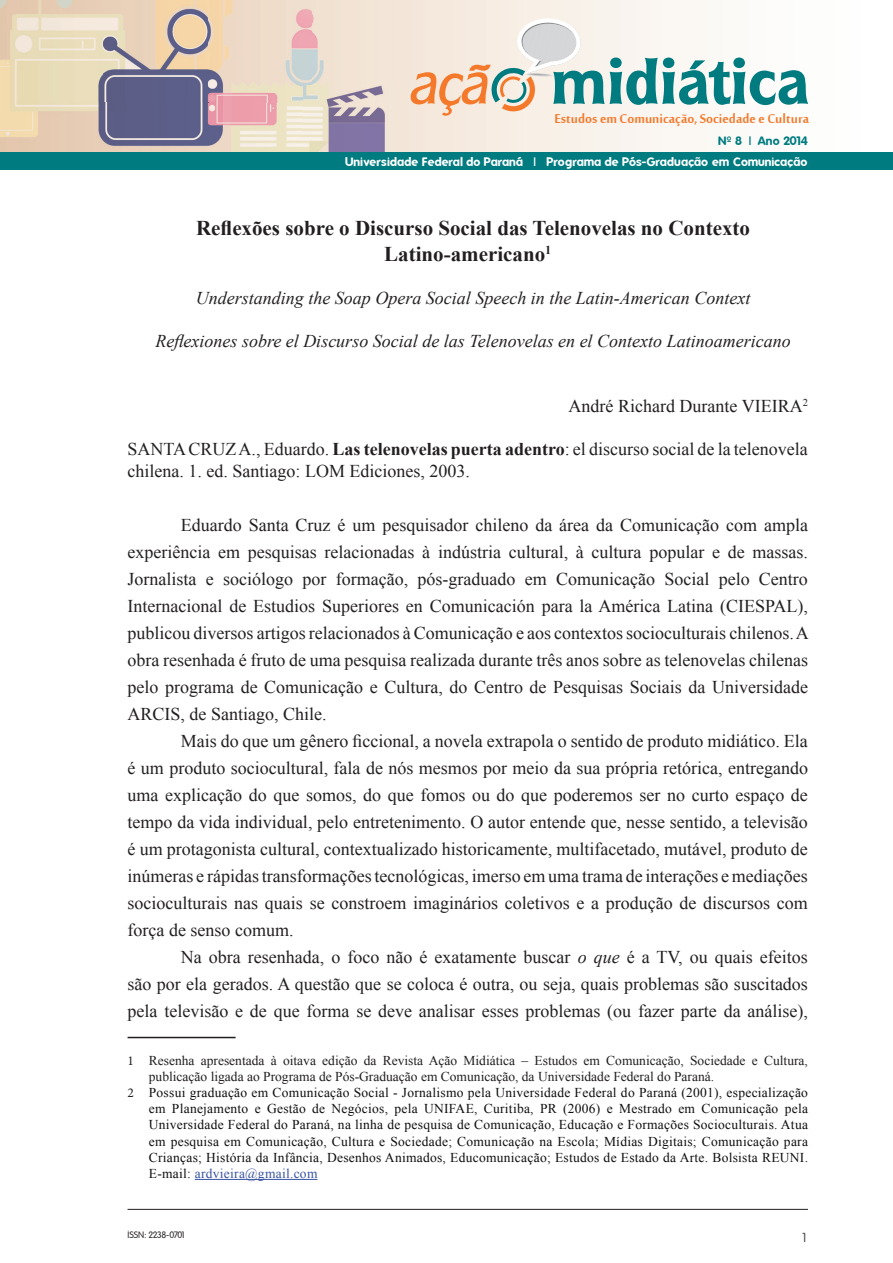
<style>
.page{position:relative;width:893px;height:1263px;background:#fff}
.page>*{position:absolute;margin:0;border:0;box-sizing:border-box;transform-origin:0 0}
.t1{font:700 21px/25.2px "Times New Roman";color:#231f20;text-align:center}
.t2{font:19.5px "Mool Boran";color:#f4792a}
.t3{font:18px/27px "Times New Roman";color:#231f20;text-align:justify}
.t4{font:italic 18px "Times New Roman";color:#231f20}
.t5{font:13.5px "Times New Roman";letter-spacing:.02em;color:#0e100e}
.t6{font:13.5px "Times New Roman";color:#231f20}
.t7{font:13.5px "Times New Roman";letter-spacing:.02em;color:#3853a3}
.t8{font:12.75px "Folks";color:#4b4c4d}
.t9{font:700 12px "Folks";letter-spacing:.01em;color:#fff}
.t10{font:700 12px "Folks";color:#007b80}
.t11{font:9px "Folks";letter-spacing:-.065em;color:#231f20}
.s1{font-weight:700}
.s2{font-style:italic}
.s3{font-family:"Minion Pro"}
.s4{font-family:"Minion Pro";color:#231f20}
.s5{color:#0e100e}
</style>
<div class="page">
<svg style="left:520px;top:0;width:373px;height:153px"></svg>
<img style="left:0;top:0;width:520px;height:153px">
<img style="left:304px;top:86px;width:107px;height:67px">
<svg style="left:410px;top:18px;width:398px;height:98px"></svg>
<div style="left:0;top:153px;width:893px;height:17px;background:#007b80"></div>
<hr style="left:128px;top:1209px;width:680px;height:1px;background:#231f20">
<hr style="left:128px;top:1037px;width:108px;height:1px;background:#231f20">
<hr style="left:195px;top:1179px;width:122px;height:1px;background:#3853a3">
<p class="t2" style="left:554px;top:105px;width:256px">Estudos em Comunicação, Sociedade e Cultura</p>
<p class="t9" style="left:345px;top:155px;width:464px">Universidade Federal do Paraná | Programa de Pós-Graduação em Comunicação</p>
<p class="t10" style="left:718px;top:133px;width:91px">Nº 8 | Ano 2014</p>
<p class="t1" style="left:196px;top:215px;width:555px">Reflexões sobre o Discurso Social das Telenovelas no Contexto<br>Latino-americano<sup>1</sup></p>
<p class="t4" style="left:196px;top:285px;width:556px">Understanding the Soap Opera Social Speech in the Latin-American Context</p>
<p class="t4" style="left:156px;top:329px;width:637px">Reflexiones sobre el Discurso Social de las Telenovelas en el Contexto Latinoamericano</p>
<p class="t3" style="left:569px;top:392px;width:241px">André Richard Durante VIEIRA<sup>2</sup></p>
<p class="t3" style="left:128px;top:438px;width:682px;line-height:21.6px">SANTA CRUZ A., Eduardo. <span class="s1">Las telenovelas puerta adentro</span>: el discurso social de la telenovela chilena. 1. ed. Santiago: LOM Ediciones, 2003.</p>
<p class="t3" style="left:128px;top:511px;width:683px;text-indent:53px">Eduardo Santa Cruz é um pesquisador chileno da área da Comunicação com ampla experiência em pesquisas relacionadas à indústria cultural, à cultura popular e de massas.<br>Jornalista e sociólogo por formação, pós-graduado em Comunicação Social pelo Centro Internacional de Estudios Superiores en Comunicación para la América Latina (CIESPAL), publicou diversos artigos relacionados à Comunicação e aos contextos socioculturais chilenos. A obra resenhada é fruto de uma pesquisa realizada durante três anos sobre as telenovelas chilenas pelo programa de Comunicação e Cultura, do Centro de Pesquisas Sociais da Universidade ARCIS, de Santiago, Chile.</p>
<p class="t3" style="left:128px;top:727px;width:682px;text-indent:53px">Mais do que um gênero ficcional, a novela extrapola o sentido de produto midiático. Ela é um produto sociocultural, fala de nós mesmos por meio da sua própria retórica, entregando uma explicação do que somos, do que fomos ou do que poderemos ser no curto espaço de tempo da vida individual, pelo entretenimento. O autor entende que, nesse sentido, a televisão é um protagonista cultural, contextualizado historicamente, multifacetado, mutável, produto de inúmeras e rápidas transformações tecnológicas, imerso em uma trama de interações e mediações socioculturais nas quais se constroem imaginários coletivos e a produção de discursos com força de senso comum.</p>
<p class="t3" style="left:128px;top:943px;width:682px;text-indent:53px">Na obra resenhada, o foco não é exatamente buscar <span class="s2">o que</span> é a TV, ou quais efeitos são por ela gerados. A questão que se coloca é outra, ou seja, quais problemas são suscitados pela televisão e de que forma se deve analisar esses problemas (ou fazer parte da análise),</p>
<p class="t6" style="left:128px;top:1051px;width:682px"><span class="s3">1</span> Resenha apresentada à oitava edição da Revista Ação Midiática – Estudos em Comunicação, Sociedade e Cultura,</p>
<p class="t6" style="left:149px;top:1067px;width:567px">publicação ligada ao Programa de Pós-Graduação em Comunicação, da Universidade Federal do Paraná.</p>
<p class="t5" style="left:128px;top:1083px;width:682px"><span class="s4">2</span> Possui graduação em Comunicação Social - Jornalismo pela Universidade Federal do Paraná (2001), especialização</p>
<p class="t5" style="left:149px;top:1099px;width:661px">em Planejamento e Gestão de Negócios, pela UNIFAE, Curitiba, PR (2006) e Mestrado em Comunicação pela</p>
<p class="t5" style="left:149px;top:1116px;width:661px">Universidade Federal do Paraná, na linha de pesquisa de Comunicação, Educação e Formações Socioculturais. Atua</p>
<p class="t5" style="left:149px;top:1132px;width:661px">em pesquisa em Comunicação, Cultura e Sociedade; Comunicação na Escola; Mídias Digitais; Comunicação para</p>
<p class="t5" style="left:149px;top:1148px;width:661px">Crianças; História da Infância, Desenhos Animados, Educomunicação; Estudos de Estado da Arte. Bolsista REUNI.</p>
<p class="t7" style="left:149px;top:1164px;width:170px"><span class="s5">E-mail:</span> ardvieira@gmail.com</p>
<p class="t11" style="left:128px;top:1230px;width:60px">ISSN: 2238-0701</p>
<p class="t8" style="left:801px;top:1230px;width:8px">1</p>
</div>
